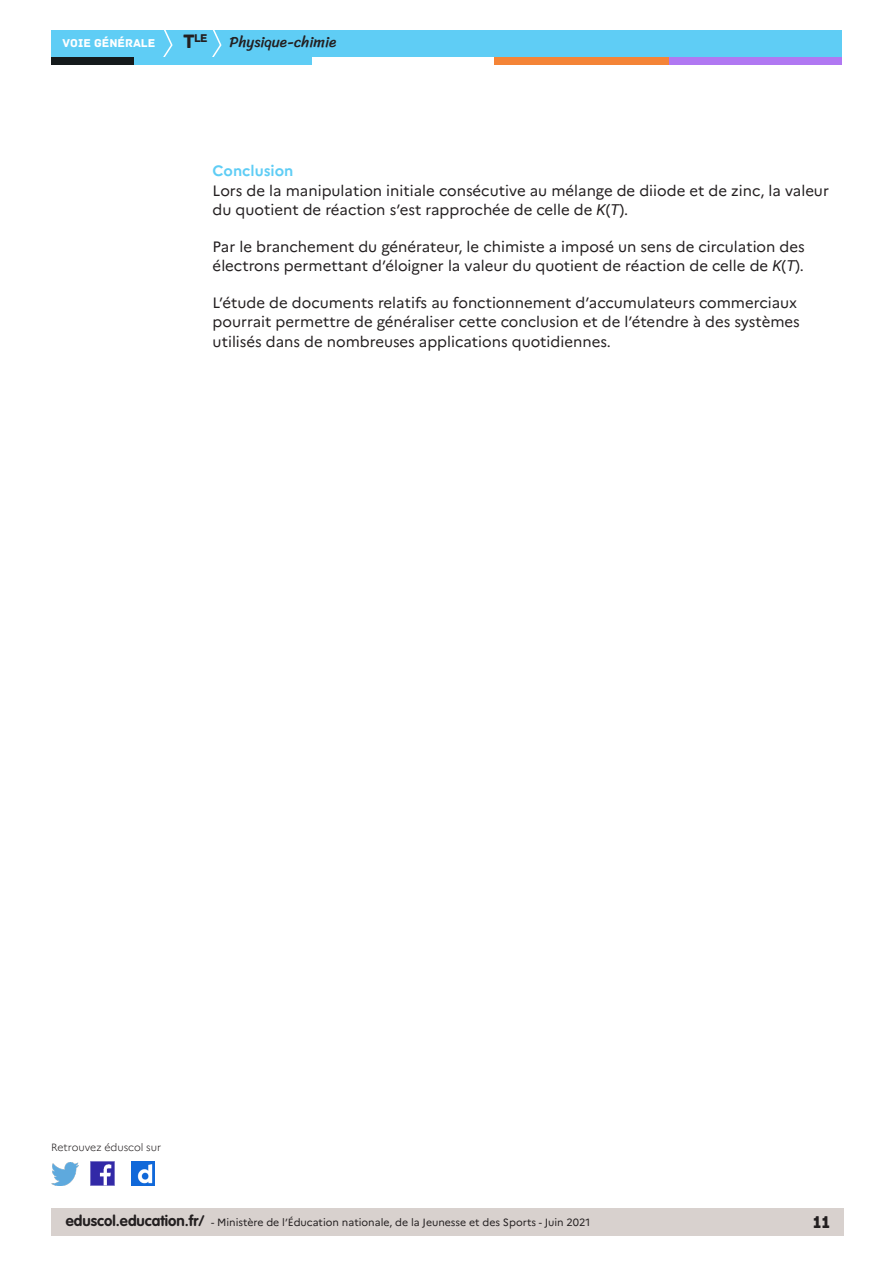
<style>
.page{position:relative;width:893px;height:1263px;background:#fff}
.page>*{position:absolute;margin:0;border:0;box-sizing:border-box;transform-origin:0 0}
.t1{font:18px "Archive";color:#231f20}
.Texte_courant{font:15px/19.5px "Marianne";color:#231f20}
.t2{font:15px "Sriracha";color:#231f20}
._04_titre_3{font:700 15px "Marianne";color:#5fcdf5}
.t3{font:12px "Archive";color:#fff}
.t4{font:11.85px "Archive";color:#231f20}
.t5{font:10.5px "Marianne";color:#231f20}
.t6{font:300 10.5px "Marianne";color:#231f20}
.s1{font-size:20.4px}
.s2{font-family:"Roboto";font-style:italic}
.s3{font-family:"VAG Rounded Std";font-weight:700;font-size:15px}
</style>
<div class="page">
<div style="left:51px;top:1209px;width:792px;height:27px;background:#d8d1ce"></div>
<div style="left:51px;top:30px;width:791px;height:27px;background:#5fcdf5"></div>
<svg style="left:163px;top:30px;width:10px;height:27px"></svg>
<svg style="left:212px;top:30px;width:10px;height:27px"></svg>
<div style="left:133px;top:57px;width:179px;height:8px;background:#5fcdf5"></div>
<div style="left:51px;top:57px;width:82px;height:8px;background:#141a1c"></div>
<div style="left:667px;top:57px;width:175px;height:8px;background:#b078f2"></div>
<div style="left:494px;top:57px;width:175px;height:8px;background:#f48437"></div>
<img style="left:91px;top:1162px;width:23px;height:23px">
<img style="left:51px;top:1163px;width:28px;height:22px">
<img style="left:132px;top:1162px;width:22px;height:23px">
<p class="t4" style="left:183px;top:31px;width:26px"><span class="s1">T</span>le</p>
<p class="t3" style="left:63px;top:36px;width:94px">VOIE GÉNÉRALE</p>
<p class="t2" style="left:230px;top:33px;width:108px">Physique-chimie</p>
<p class="_04_titre_3" style="left:213px;top:162px;width:82px">Conclusion</p>
<p class="Texte_courant" style="left:213px;top:180px;width:618px">Lors de la manipulation initiale consécutive au mélange de diiode et de zinc, la valeur du quotient de réaction s’est rapprochée de celle de <span class="s2">K</span>(<span class="s2">T</span>).</p>
<p class="Texte_courant" style="left:213px;top:236px;width:594px">Par le branchement du générateur, le chimiste a imposé un sens de circulation des électrons permettant d’éloigner la valeur du quotient de réaction de celle de <span class="s2">K</span>(<span class="s2">T</span>).</p>
<p class="Texte_courant" style="left:213px;top:292px;width:589px">L’étude de documents relatifs au fonctionnement d’accumulateurs commerciaux pourrait permettre de généraliser cette conclusion et de l’étendre à des systèmes utilisés dans de nombreuses applications quotidiennes.</p>
<p class="t6" style="left:51px;top:1141px;width:112px">Retrouvez éduscol sur</p>
<p class="t5" style="left:66px;top:1216px;width:526px"><span class="s3">eduscol.education.fr/</span> - Ministère de l’Éducation nationale, de la Jeunesse et des Sports - Juin 2021</p>
<p class="t1" style="left:813px;top:1211px;width:19px">11</p>
</div>
